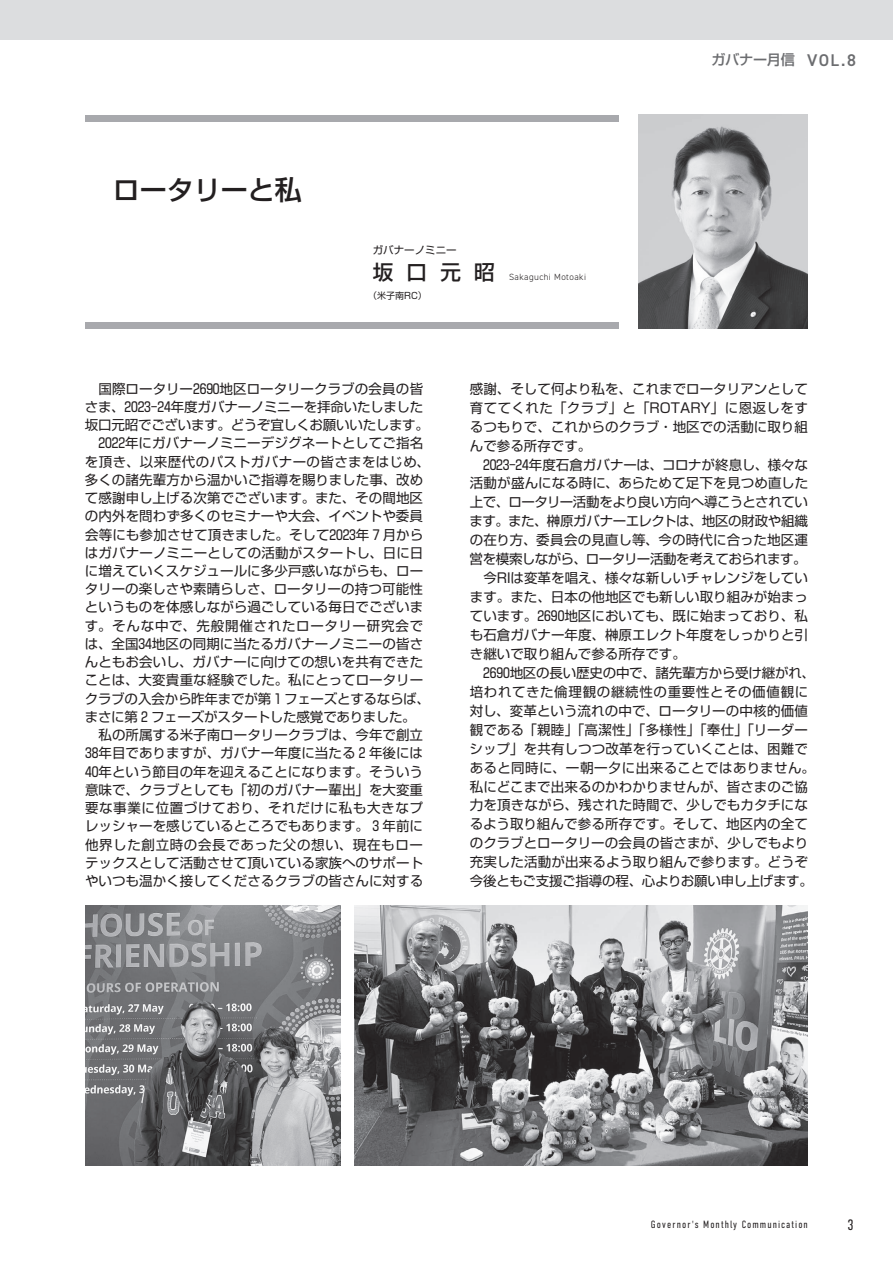
<style>
.page{position:relative;width:893px;height:1263px;background:#fff}
.page>*{position:absolute;margin:0;border:0;box-sizing:border-box;transform-origin:0 0}
.t1{font:500 27px "Shin Go Pr 6";color:#231f20}
.t2{font:500 20.4px "Shin Go Pr 6";color:#231f20}
.t3{font:600 16.95px "DIN2014";color:#6c6d70}
.t4{font:300 15px "DIN Condensed";color:#231f20}
.t5{font:500 14.1px "P Shin Go Pr 6 N";letter-spacing:-.01em;color:#6c6d70}
.t6{font:13.5px/18.9px "Shin Go Pr 6";color:#231f20;text-align:justify}
.t7{font:13.5px "Shin Go Pr 6";letter-spacing:-.02em;color:#231f20}
.t8{font:13.5px "Shin Go Pr 6";letter-spacing:.045em;color:#231f20}
.t9{font:13.5px "Shin Go Pr 6";letter-spacing:.03em;color:#231f20}
.t10{font:13.5px "Shin Go Pr 6";letter-spacing:-.03em;color:#231f20}
.t11{font:13.5px "Shin Go Pr 6";letter-spacing:-.025em;color:#231f20}
.t12{font:13.5px "Shin Go Pr 6";letter-spacing:-.035em;color:#231f20}
.t13{font:13.5px "Shin Go Pr 6";letter-spacing:.055em;color:#231f20}
.t14{font:300 10.5px "DIN Condensed";letter-spacing:.1em;color:#231f20}
.t15{font:10.5px "Shin Go Pr 6";color:#231f20}
.t16{font:300 9px "DIN2014";letter-spacing:.05em;color:#231f20}
.t17{font:9px "Shin Go Pr 6";color:#231f20}
</style>
<div class="page">
<div style="left:85px;top:115px;width:533px;height:6px;background:#a8a9ad"></div>
<div style="left:85px;top:322px;width:533px;height:6px;background:#a8a9ad"></div>
<img style="left:639px;top:115px;width:169px;height:213px">
<img style="left:85px;top:906px;width:255px;height:259px">
<img style="left:354px;top:906px;width:454px;height:259px">
<div style="left:0;top:0;width:893px;height:40px;background:#dcdddf"></div>
<h1 class="t1" style="left:113px;top:167px;width:190px">ロータリーと私</h1>
<p class="t15" style="left:373px;top:241px;width:85px">ガバナーノミニー</p>
<p class="t17" style="left:368px;top:288px;width:60px">（米子南RC）</p>
<h2 class="t2" style="left:373px;top:255px;width:123px">坂口元昭</h2>
<p class="t16" style="left:509px;top:271px;width:79px">Sakaguchi Motoaki</p>
<p class="t5" style="left:711px;top:48px;width:85px">ガバナー月信</p>
<p class="t3" style="left:807px;top:49px;width:50px">VOL.8</p>
<p class="t6" style="left:98px;top:378px;width:326px">国際ロータリー2690地区ロータリークラブの会員の皆</p>
<p class="t6" style="left:85px;top:396px;width:340px">さま、2023-24年度ガバナーノミニーを拝命いたしました</p>
<p class="t7" style="left:85px;top:414px;width:346px">坂口元昭でございます。どうぞ宜しくお願いいたします。</p>
<p class="t6" style="left:98px;top:433px;width:326px">2022年にガバナーノミニーデジグネートとしてご指名</p>
<p class="t9" style="left:85px;top:450px;width:347px">を頂き、以来歴代のパストガバナーの皆さまをはじめ、</p>
<p class="t6" style="left:85px;top:469px;width:340px">多くの諸先輩方から温かいご指導を賜りました事、改め</p>
<p class="t6" style="left:85px;top:487px;width:340px">て感謝申し上げる次第でございます。また、その間地区</p>
<p class="t6" style="left:85px;top:506px;width:340px">の内外を問わず多くのセミナーや大会、イベントや委員</p>
<p class="t6" style="left:85px;top:524px;width:340px">会等にも参加させて頂きました。そして2023年 7 月から</p>
<p class="t6" style="left:85px;top:542px;width:340px">はガバナーノミニーとしての活動がスタートし、日に日</p>
<p class="t6" style="left:85px;top:560px;width:340px">に増えていくスケジュールに多少戸惑いながらも、ロー</p>
<p class="t6" style="left:85px;top:579px;width:340px">タリーの楽しさや素晴らしさ、ロータリーの持つ可能性</p>
<p class="t6" style="left:85px;top:597px;width:340px">というものを体感しながら過ごしている毎日でございま</p>
<p class="t13" style="left:85px;top:614px;width:340px">す。そんな中で、先般開催されたロータリー研究会で</p>
<p class="t6" style="left:85px;top:633px;width:340px">は、全国34地区の同期に当たるガバナーノミニーの皆さ</p>
<p class="t6" style="left:85px;top:652px;width:340px">んともお会いし、ガバナーに向けての想いを共有できた</p>
<p class="t6" style="left:85px;top:670px;width:340px">ことは、大変貴重な経験でした。私にとってロータリー</p>
<p class="t7" style="left:85px;top:687px;width:347px">クラブの入会から昨年までが第 1 フェーズとするならば、</p>
<p class="t7" style="left:85px;top:706px;width:332px">まさに第 2 フェーズがスタートした感覚でありました。</p>
<p class="t6" style="left:99px;top:725px;width:326px">私の所属する米子南ロータリークラブは、今年で創立</p>
<p class="t6" style="left:85px;top:743px;width:340px">38年目でありますが、ガバナー年度に当たる 2 年後には</p>
<p class="t6" style="left:85px;top:761px;width:340px">40年という節目の年を迎えることになります。そういう</p>
<p class="t6" style="left:85px;top:779px;width:340px">意味で、クラブとしても「初のガバナー輩出」を大変重</p>
<p class="t8" style="left:85px;top:797px;width:339px">要な事業に位置づけており、それだけに私も大きなプ</p>
<p class="t6" style="left:85px;top:816px;width:340px">レッシャーを感じているところでもあります。 3 年前に</p>
<p class="t8" style="left:85px;top:833px;width:339px">他界した創立時の会長であった父の想い、現在もロー</p>
<p class="t6" style="left:85px;top:852px;width:340px">テックスとして活動させて頂いている家族へのサポート</p>
<p class="t6" style="left:85px;top:870px;width:340px">やいつも温かく接してくださるクラブの皆さんに対する</p>
<p class="t6" style="left:470px;top:378px;width:340px">感謝、そして何より私を、これまでロータリアンとして育ててくれた「クラブ」と「ROTARY」に恩返しをするつもりで、これからのクラブ・地区での活動に取り組んで参る所存です。</p>
<p class="t6" style="left:483px;top:454px;width:326px">2023-24年度石倉ガバナーは、コロナが終息し、様々な</p>
<p class="t6" style="left:470px;top:473px;width:340px">活動が盛んになる時に、あらためて足下を見つめ直した</p>
<p class="t10" style="left:470px;top:491px;width:340px">上で、ロータリー活動をより良い方向へ導こうとされてい</p>
<p class="t11" style="left:469px;top:510px;width:340px">ます。また、榊原ガバナーエレクトは、地区の財政や組織</p>
<p class="t6" style="left:470px;top:530px;width:340px">の在り方、委員会の見直し等、今の時代に合った地区運</p>
<p class="t12" style="left:470px;top:548px;width:338px">営を模索しながら、ロータリー活動を考えておられます。</p>
<p class="t6" style="left:483px;top:568px;width:326px">今RIは変革を唱え、様々な新しいチャレンジをしてい</p>
<p class="t6" style="left:470px;top:586px;width:340px">ます。また、日本の他地区でも新しい取り組みが始まっ</p>
<p class="t6" style="left:470px;top:605px;width:339px">ています。2690地区においても、既に始まっており、私</p>
<p class="t6" style="left:470px;top:624px;width:340px">も石倉ガバナー年度、榊原エレクト年度をしっかりと引</p>
<p class="t6" style="left:470px;top:643px;width:217px">き継いで取り組んで参る所存です。</p>
<p class="t6" style="left:483px;top:662px;width:333px">2690地区の長い歴史の中で、諸先輩方から受け継がれ、</p>
<p class="t8" style="left:470px;top:681px;width:340px">培われてきた倫理観の継続性の重要性とその価値観に</p>
<p class="t6" style="left:470px;top:700px;width:340px">対し、変革という流れの中で、ロータリーの中核的価値</p>
<p class="t6" style="left:470px;top:719px;width:340px">観である「親睦」「高潔性」「多様性」「奉仕」「リーダー</p>
<p class="t6" style="left:470px;top:738px;width:340px">シップ」を共有しつつ改革を行っていくことは、困難で</p>
<p class="t9" style="left:470px;top:756px;width:347px">あると同時に、一朝一夕に出来ることではありません。</p>
<p class="t6" style="left:470px;top:776px;width:340px">私にどこまで出来るのかわかりませんが、皆さまのご協</p>
<p class="t6" style="left:470px;top:795px;width:340px">力を頂きながら、残された時間で、少しでもカタチにな</p>
<p class="t6" style="left:470px;top:814px;width:340px">るよう取り組んで参る所存です。そして、地区内の全て</p>
<p class="t6" style="left:470px;top:833px;width:340px">のクラブとロータリーの会員の皆さまが、少しでもより</p>
<p class="t6" style="left:470px;top:852px;width:340px">充実した活動が出来るよう取り組んで参ります。どうぞ</p>
<p class="t7" style="left:470px;top:870px;width:345px">今後ともご支援ご指導の程、心よりお願い申し上げます。</p>
<p class="t14" style="left:651px;top:1219px;width:159px">Governor's Monthly Communication</p>
<p class="t4" style="left:847px;top:1216px;width:8px">3</p>
</div>
